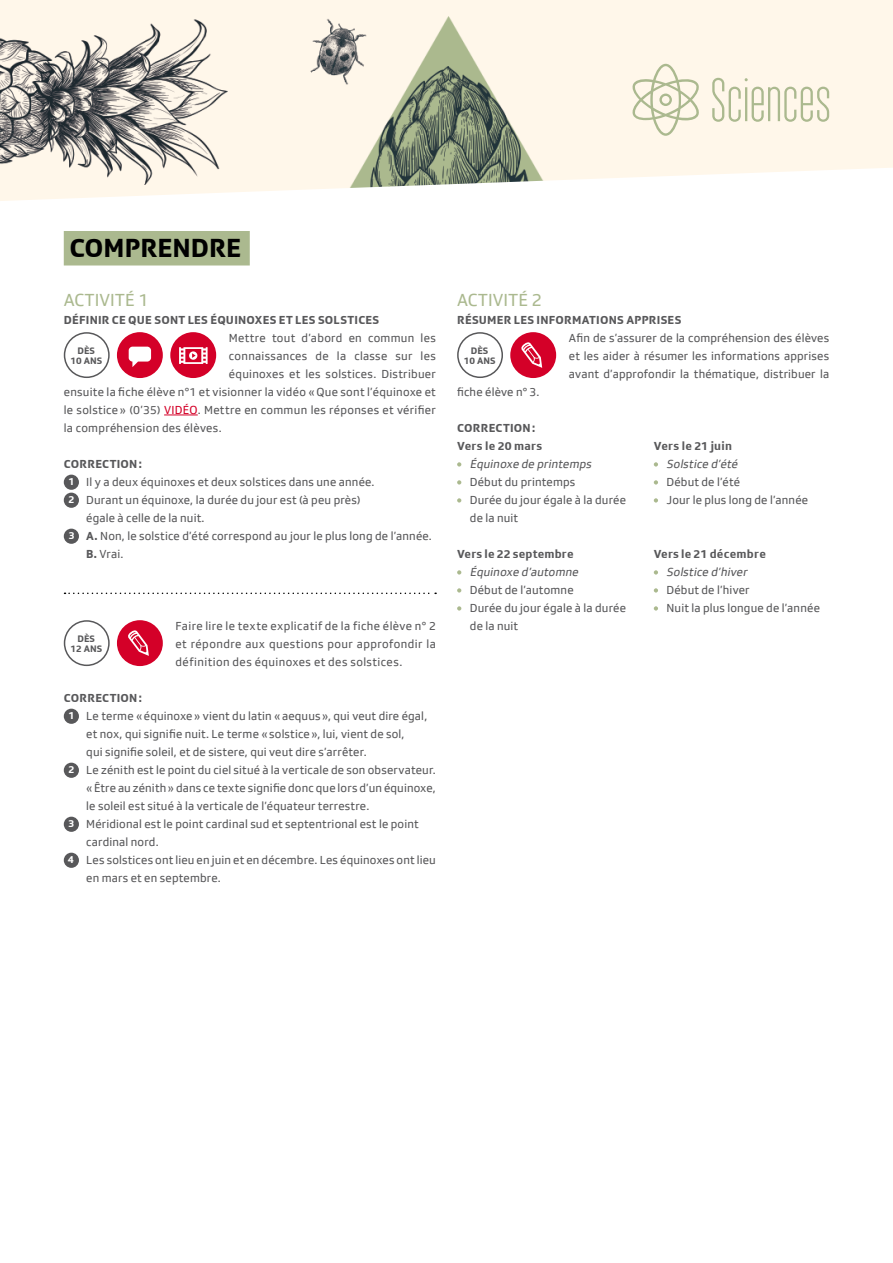
<style>
.page{position:relative;width:893px;height:1263px;background:#fff}
.page>*{position:absolute;margin:0;border:0;box-sizing:border-box;transform-origin:0 0}
.Fiche_-_Rubriques{font:700 27px "SRGSSR Type";color:#000}
.Fiche_-_Activites{font:18px "SRGSSR Type";letter-spacing:-.005em;color:#abb98f}
.Texte_courant{font:12px/18px "SRGSSR Type";letter-spacing:.015em;color:#58585a;text-align:justify}
.Texte_courant-2{font:700 12px "SRGSSR Type";letter-spacing:.02em;color:#58585a}
.Texte_courant-3{font:italic 12px "SRGSSR Type";color:#58585a}
.Fiche_-_Rubriques-2{font:12px "SRGSSR Type";letter-spacing:.015em;color:#58585a}
.t1{font:700 10.5px "SRGSSR Type";color:#fff}
.t2{font:700 9.75px "SRGSSR Type";color:#58585a}
.s1{color:#d40028}
.s2{font-weight:700}
</style>
<div class="page">
<img style="left:0;top:0;width:893px;height:201px">
<svg style="left:631px;top:64px;width:69px;height:72px"></svg>
<svg style="left:712px;top:78px;width:117px;height:44px"></svg>
<hr style="left:164px;top:415px;width:34px;height:1px;background:#d40028">
<div style="left:64px;top:475px;width:15px;height:15px;background:#58585a;border-radius:50%"></div>
<div style="left:64px;top:493px;width:15px;height:15px;background:#58585a;border-radius:50%"></div>
<div style="left:64px;top:529px;width:15px;height:15px;background:#58585a;border-radius:50%"></div>
<svg style="left:65px;top:593px;width:371px;height:1px"></svg>
<div style="left:64px;top:709px;width:15px;height:15px;background:#58585a;border-radius:50%"></div>
<div style="left:64px;top:763px;width:15px;height:15px;background:#58585a;border-radius:50%"></div>
<div style="left:64px;top:817px;width:15px;height:15px;background:#58585a;border-radius:50%"></div>
<div style="left:64px;top:853px;width:15px;height:15px;background:#58585a;border-radius:50%"></div>
<div style="left:64px;top:231px;width:186px;height:34px;background:#abb98f"></div>
<svg style="left:457px;top:462px;width:4px;height:5px"></svg>
<svg style="left:457px;top:480px;width:4px;height:5px"></svg>
<svg style="left:457px;top:498px;width:4px;height:5px"></svg>
<svg style="left:654px;top:462px;width:4px;height:5px"></svg>
<svg style="left:654px;top:480px;width:4px;height:5px"></svg>
<svg style="left:654px;top:498px;width:4px;height:5px"></svg>
<svg style="left:457px;top:570px;width:4px;height:5px"></svg>
<svg style="left:457px;top:588px;width:4px;height:5px"></svg>
<svg style="left:457px;top:606px;width:4px;height:5px"></svg>
<svg style="left:654px;top:570px;width:4px;height:5px"></svg>
<svg style="left:654px;top:588px;width:4px;height:5px"></svg>
<svg style="left:654px;top:606px;width:4px;height:5px"></svg>
<div style="left:64px;top:620px;width:46px;height:46px;border:2px solid #58585a;border-radius:50%"></div>
<div style="left:457px;top:332px;width:46px;height:46px;border:2px solid #58585a;border-radius:50%"></div>
<div style="left:64px;top:332px;width:46px;height:46px;border:2px solid #58585a;border-radius:50%"></div>
<div style="left:117px;top:332px;width:46px;height:46px;background:#d40028;border-radius:50%"></div>
<div style="left:129px;top:347px;width:22px;height:15px;background:#fff;border-radius:4px"></div>
<div style="left:117px;top:620px;width:46px;height:46px;background:#d40028;border-radius:50%"></div>
<svg style="left:128px;top:630px;width:21px;height:26px"></svg>
<div style="left:510px;top:332px;width:46px;height:46px;background:#d40028;border-radius:50%"></div>
<svg style="left:521px;top:342px;width:21px;height:26px"></svg>
<div style="left:170px;top:332px;width:46px;height:46px;background:#d40028;border-radius:50%"></div>
<svg style="left:179px;top:347px;width:29px;height:17px"></svg>
<p class="Fiche_-_Rubriques" style="left:69px;top:232px;width:173px">COMPRENDRE</p>
<p class="Fiche_-_Activites" style="left:64px;top:290px;width:86px">ACTIVITÉ 1</p>
<p class="Texte_courant-2" style="left:64px;top:313px;width:317px">DÉFINIR CE QUE SONT LES ÉQUINOXES ET LES SOLSTICES</p>
<p class="Texte_courant" style="left:229px;top:329px;width:208px">Mettre tout d’abord en commun les</p>
<p class="Texte_courant" style="left:229px;top:347px;width:208px">connaissances de la classe sur les</p>
<p class="Texte_courant" style="left:229px;top:365px;width:208px">équinoxes et les solstices. Distribuer</p>
<p class="Texte_courant" style="left:64px;top:383px;width:374px">ensuite la fiche élève n°1 et visionner la vidéo «Que sont l’équinoxe et</p>
<p class="Texte_courant" style="left:64px;top:401px;width:374px">le solstice » (0’35) <span class="s1">VIDÉO</span>. Mettre en commun les réponses et vérifier</p>
<p class="Texte_courant" style="left:64px;top:419px;width:159px">la compréhension des élèves.</p>
<p class="Texte_courant-2" style="left:64px;top:457px;width:80px">CORRECTION:</p>
<p class="t1" style="left:68px;top:476px;width:8px">1</p>
<p class="Texte_courant" style="left:86px;top:473px;width:290px">Il y a deux équinoxes et deux solstices dans une année.</p>
<p class="t1" style="left:68px;top:494px;width:8px">2</p>
<p class="Texte_courant" style="left:86px;top:491px;width:276px">Durant un équinoxe, la durée du jour est (à peu près)</p>
<p class="Texte_courant" style="left:86px;top:509px;width:120px">égale à celle de la nuit.</p>
<p class="t1" style="left:69px;top:530px;width:8px">3</p>
<p class="Texte_courant" style="left:86px;top:527px;width:347px"><span class="s2">A.</span> Non, le solstice d’été correspond au jour le plus long de l’année.</p>
<p class="Texte_courant" style="left:86px;top:545px;width:39px"><span class="s2">B.</span> Vrai.</p>
<p class="t2" style="left:78px;top:345px;width:19px">DÈS</p>
<p class="t2" style="left:70px;top:354px;width:33px">10 ANS</p>
<p class="t2" style="left:78px;top:633px;width:19px">DÈS</p>
<p class="t2" style="left:70px;top:642px;width:33px">12 ANS</p>
<p class="Texte_courant" style="left:176px;top:617px;width:262px">Faire lire le texte explicatif de la fiche élève n° 2 et répondre aux questions pour approfondir la définition des équinoxes et des solstices.</p>
<p class="Texte_courant-2" style="left:64px;top:691px;width:80px">CORRECTION:</p>
<p class="t1" style="left:68px;top:710px;width:8px">1</p>
<p class="Texte_courant" style="left:86px;top:707px;width:342px">Le terme «équinoxe» vient du latin «aequus», qui veut dire égal,</p>
<p class="Texte_courant" style="left:86px;top:725px;width:320px">et nox, qui signifie nuit. Le terme «solstice», lui, vient de sol,</p>
<p class="Texte_courant" style="left:86px;top:743px;width:282px">qui signifie soleil, et de sistere, qui veut dire s’arrêter.</p>
<p class="t1" style="left:68px;top:764px;width:8px">2</p>
<p class="Texte_courant" style="left:86px;top:761px;width:351px">Le zénith est le point du ciel situé à la verticale de son observateur.</p>
<p class="Texte_courant" style="left:86px;top:779px;width:351px">«Être au zénith» dans ce texte signifie donc que lors d’un équinoxe,</p>
<p class="Texte_courant" style="left:86px;top:797px;width:285px">le soleil est situé à la verticale de l’équateur terrestre.</p>
<p class="t1" style="left:68px;top:818px;width:8px">3</p>
<p class="Texte_courant" style="left:86px;top:815px;width:334px">Méridional est le point cardinal sud et septentrional est le point</p>
<p class="Texte_courant" style="left:86px;top:833px;width:74px">cardinal nord.</p>
<p class="t1" style="left:68px;top:854px;width:8px">4</p>
<p class="Texte_courant" style="left:86px;top:851px;width:351px">Les solstices ont lieu en juin et en décembre. Les équinoxes ont lieu</p>
<p class="Texte_courant" style="left:86px;top:869px;width:136px">en mars et en septembre.</p>
<p class="Fiche_-_Activites" style="left:457px;top:290px;width:86px">ACTIVITÉ 2</p>
<p class="Texte_courant-2" style="left:457px;top:313px;width:226px">RÉSUMER LES INFORMATIONS APPRISES</p>
<p class="Texte_courant" style="left:569px;top:329px;width:262px">Afin de s’assurer de la compréhension des élèves et les aider à résumer les informations apprises avant d’approfondir la thématique, distribuer la</p>
<p class="Texte_courant" style="left:457px;top:383px;width:84px">fiche élève n° 3.</p>
<p class="Texte_courant-2" style="left:457px;top:421px;width:80px">CORRECTION:</p>
<p class="t2" style="left:471px;top:345px;width:19px">DÈS</p>
<p class="t2" style="left:464px;top:354px;width:33px">10 ANS</p>
<p class="Texte_courant-2" style="left:457px;top:439px;width:87px">Vers le 20 mars</p>
<p class="Texte_courant-3" style="left:470px;top:457px;width:125px">Équinoxe de printemps</p>
<p class="Texte_courant" style="left:470px;top:473px;width:107px">Début du printemps</p>
<p class="Texte_courant" style="left:470px;top:491px;width:158px">Durée du jour égale à la durée</p>
<p class="Texte_courant" style="left:470px;top:509px;width:50px">de la nuit</p>
<p class="Texte_courant-2" style="left:457px;top:547px;width:118px">Vers le 22 septembre</p>
<p class="Texte_courant-3" style="left:470px;top:565px;width:112px">Équinoxe d’automne</p>
<p class="Texte_courant" style="left:470px;top:581px;width:105px">Début de l’automne</p>
<p class="Texte_courant" style="left:470px;top:599px;width:158px">Durée du jour égale à la durée</p>
<p class="Texte_courant" style="left:470px;top:617px;width:50px">de la nuit</p>
<p class="Texte_courant-2" style="left:654px;top:439px;width:80px">Vers le 21 juin</p>
<p class="Texte_courant-3" style="left:666px;top:457px;width:75px">Solstice d’été</p>
<p class="Texte_courant" style="left:667px;top:473px;width:75px">Début de l’été</p>
<p class="Texte_courant" style="left:667px;top:491px;width:143px">Jour le plus long de l’année</p>
<p class="Texte_courant-2" style="left:654px;top:547px;width:114px">Vers le 21 décembre</p>
<p class="Texte_courant-3" style="left:666px;top:565px;width:84px">Solstice d’hiver</p>
<p class="Fiche_-_Rubriques-2" style="left:667px;top:583px;width:85px">Début de l’hiver</p>
<p class="Fiche_-_Rubriques-2" style="left:667px;top:601px;width:155px">Nuit la plus longue de l’année</p>
</div>
